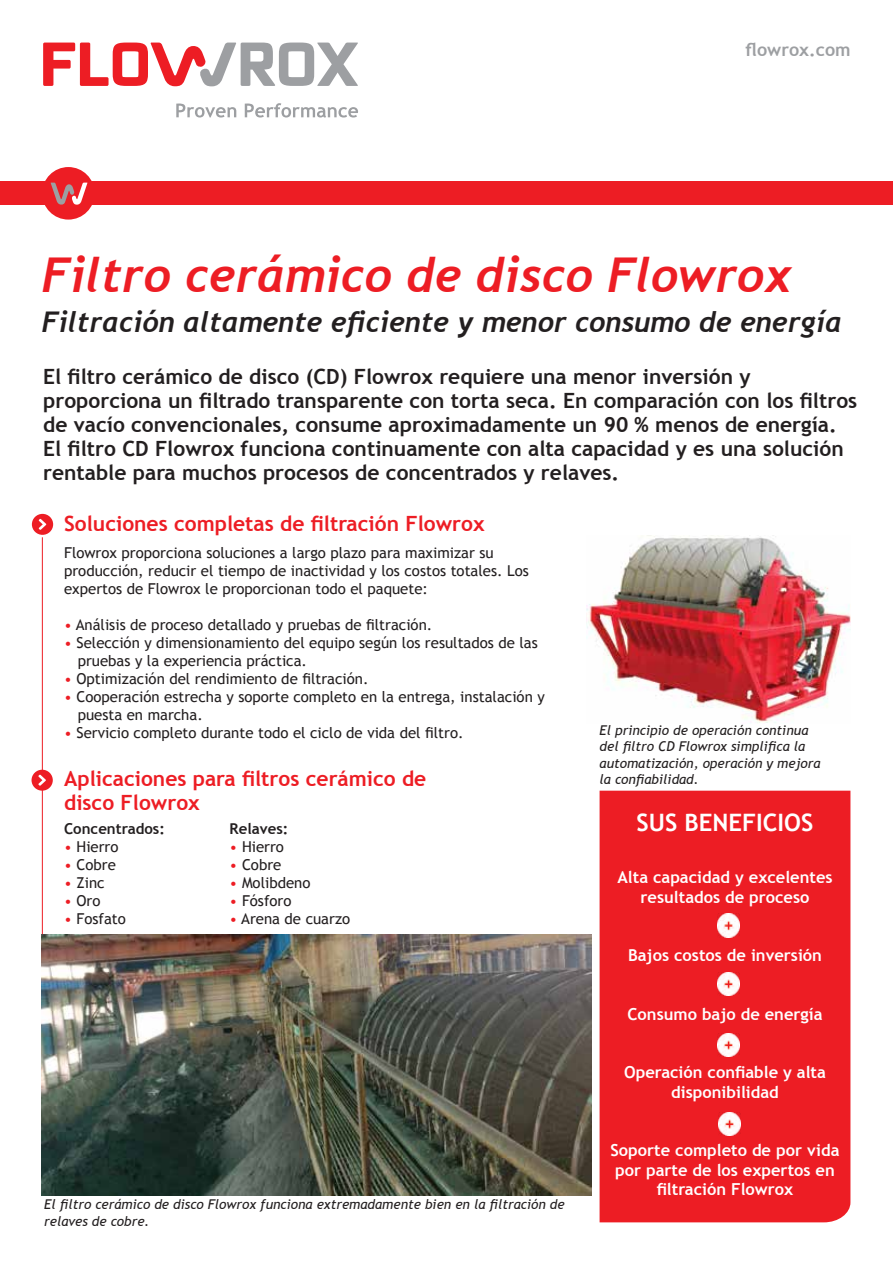
<style>
.page{position:relative;width:893px;height:1263px;background:#fff}
.page>*{position:absolute;margin:0;border:0;box-sizing:border-box;transform-origin:0 0}
.t1{font:italic 700 48px "Trebuchet";color:#ed1d24}
.t2{font:italic 700 28.5px "Trebuchet";color:#231f20}
.t3{font:700 24px "Trebuchet MS";color:#fff}
.t4{font:700 21px/24px "Trebuchet MS";color:#231f20}
.t5{font:700 21px/24px "Trebuchet MS";color:#ed1d24}
.t6{font:700 18px "Trebuchet MS";color:#9d9fa2}
.t7{font:700 16.5px/19.5px "Trebuchet MS";color:#fff;text-align:center}
.t8{font:15px/18px "Trebuchet MS";color:#231f20}
.t9{font:700 15px "Trebuchet MS";color:#231f20}
.t10{font:italic 13.5px/16.5px "Trebuchet MS";color:#231f20}
.s1{color:#ed1d24}
</style>
<div class="page">
<hr style="left:42px;top:537px;width:1px;height:657px;background:#ed1d24">
<div style="left:32px;top:514px;width:21px;height:21px;background:#ed1d24;border-radius:50%"></div>
<svg style="left:39px;top:519px;width:7px;height:11px"></svg>
<div style="left:0;top:182px;width:893px;height:23px;background:#ed1d24"></div>
<div style="left:42px;top:167px;width:53px;height:53px;background:#ed1d24;border-radius:50%"></div>
<svg style="left:51px;top:183px;width:37px;height:22px"></svg>
<div style="left:32px;top:770px;width:21px;height:21px;background:#ed1d24;border-radius:50%"></div>
<svg style="left:38px;top:775px;width:8px;height:11px"></svg>
<div style="left:600px;top:791px;width:250px;height:431px;background:#ed1d24"></div>
<svg style="left:43px;top:43px;width:315px;height:43px"></svg>
<svg style="left:176px;top:103px;width:182px;height:14px"></svg>
<img style="left:587px;top:535px;width:263px;height:188px">
<img style="left:42px;top:935px;width:549px;height:261px">
<img style="left:717px;top:972px;width:22px;height:23px">
<img style="left:717px;top:1033px;width:22px;height:23px">
<img style="left:717px;top:914px;width:22px;height:23px">
<img style="left:719px;top:1112px;width:22px;height:23px">
<p class="t6" style="left:746px;top:38px;width:107px">flowrox.com</p>
<h1 class="t1" style="left:42px;top:244px;width:751px">Filtro cerámico de disco Flowrox</h1>
<h2 class="t2" style="left:42px;top:304px;width:802px">Filtración altamente eficiente y menor consumo de energía</h2>
<p class="t4" style="left:43px;top:365px;width:816px">El filtro cerámico de disco (CD) Flowrox requiere una menor inversión y proporciona un filtrado transparente con torta seca. En comparación con los filtros de vacío convencionales, consume aproximadamente un 90 % menos de energía.<br>El filtro CD Flowrox funciona continuamente con alta capacidad y es una solución rentable para muchos procesos de concentrados y relaves.</p>
<h3 class="t5" style="left:64px;top:512px;width:422px">Soluciones completas de filtración Flowrox</h3>
<p class="t8" style="left:64px;top:543px;width:466px">Flowrox proporciona soluciones a largo plazo para maximizar su producción, reducir el tiempo de inactividad y los costos totales. Los expertos de Flowrox le proporcionan todo el paquete:</p>
<p class="t8" style="left:64px;top:615px;width:370px"><span class="s1">•</span> Análisis de proceso detallado y pruebas de filtración.</p>
<p class="t8" style="left:78px;top:633px;width:462px;text-indent:-14px"><span class="s1">•</span> Selección y dimensionamiento del equipo según los resultados de las pruebas y la experiencia práctica.</p>
<p class="t8" style="left:64px;top:669px;width:306px"><span class="s1">•</span> Optimización del rendimiento de filtración.</p>
<p class="t8" style="left:78px;top:687px;width:469px;text-indent:-14px"><span class="s1">•</span> Cooperación estrecha y soporte completo en la entrega, instalación y puesta en marcha.</p>
<p class="t8" style="left:64px;top:723px;width:401px"><span class="s1">•</span> Servicio completo durante todo el ciclo de vida del filtro.</p>
<h3 class="t5" style="left:64px;top:767px;width:364px">Aplicaciones para filtros cerámico de disco Flowrox</h3>
<p class="t9" style="left:64px;top:819px;width:102px">Concentrados:</p>
<p class="t8" style="left:64px;top:838px;width:56px"><span class="s1">•</span> Hierro</p>
<p class="t8" style="left:64px;top:856px;width:53px"><span class="s1">•</span> Cobre</p>
<p class="t8" style="left:64px;top:874px;width:42px"><span class="s1">•</span> Zinc</p>
<p class="t8" style="left:64px;top:892px;width:38px"><span class="s1">•</span> Oro</p>
<p class="t8" style="left:64px;top:910px;width:63px"><span class="s1">•</span> Fosfato</p>
<p class="t9" style="left:230px;top:819px;width:60px">Relaves:</p>
<p class="t8" style="left:230px;top:837px;width:56px"><span class="s1">•</span> Hierro</p>
<p class="t8" style="left:230px;top:855px;width:53px"><span class="s1">•</span> Cobre</p>
<p class="t8" style="left:230px;top:873px;width:82px"><span class="s1">•</span> Molibdeno</p>
<p class="t8" style="left:230px;top:891px;width:63px"><span class="s1">•</span> Fósforo</p>
<p class="t8" style="left:230px;top:909px;width:122px"><span class="s1">•</span> Arena de cuarzo</p>
<p class="t10" style="left:44px;top:1196px;width:522px">El filtro cerámico de disco Flowrox funciona extremadamente bien en la filtración de relaves de cobre.</p>
<p class="t10" style="left:600px;top:721px;width:222px">El principio de operación continua del filtro CD Flowrox simplifica la automatización, operación y mejora la confiabilidad.</p>
<h3 class="t3" style="left:637px;top:807px;width:178px">SUS BENEFICIOS</h3>
<p class="t7" style="left:617px;top:868px;width:217px">Alta capacidad y excelentes resultados de proceso</p>
<p class="t7" style="left:628px;top:946px;width:195px">Bajos costos de inversión</p>
<p class="t7" style="left:627px;top:1004px;width:197px">Consumo bajo de energía</p>
<p class="t7" style="left:624px;top:1063px;width:203px">Operación confiable y alta disponibilidad</p>
<p class="t7" style="left:610px;top:1141px;width:231px">Soporte completo de por vida por parte de los expertos en filtración Flowrox</p>
</div>
